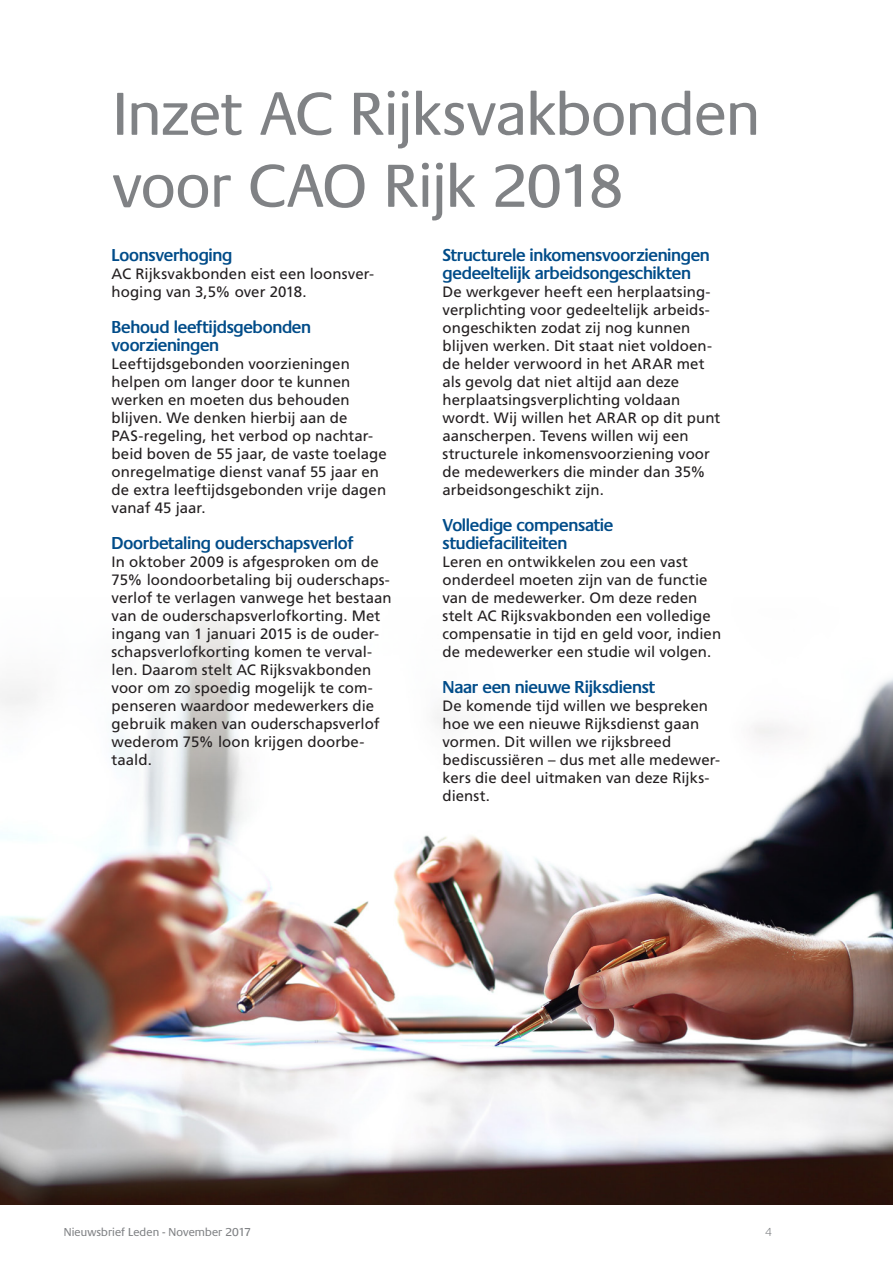
<style>
.page{position:relative;width:893px;height:1263px;background:#fff}
.page>*{position:absolute;margin:0;border:0;box-sizing:border-box;transform-origin:0 0}
.t1{font:63px/72px "Praxis Normal";letter-spacing:-.005em;color:#808285}
.Bodytekst{font:18px/18px "Praxis Halbfett";letter-spacing:-.015em;color:#014c89}
.Bodytekst-2{font:15px/18px "Frutiger LT Std";letter-spacing:.005em;color:#231f20}
.t2{font:12px "Praxis Normal";letter-spacing:.01em;color:#808285}
.t3{font:12px "Praxis Mager";color:#808285}
</style>
<div class="page">
<img style="left:0;top:613px;width:893px;height:592px">
<p class="t1" style="left:113px;top:79px;width:649px">Inzet AC Rijksvakbonden voor CAO Rijk 2018</p>
<p class="Bodytekst" style="left:112px;top:246px;width:122px">Loonsverhoging</p>
<p class="Bodytekst-2" style="left:112px;top:265px;width:264px">AC Rijksvakbonden eist een loonsver&shy;hoging van 3,5% over 2018.</p>
<p class="Bodytekst" style="left:112px;top:318px;width:201px">Behoud leeftijdsgebonden voorzieningen</p>
<p class="Bodytekst-2" style="left:112px;top:355px;width:277px">Leeftijdsgebonden voorzieningen helpen om langer door te kunnen werken en moeten dus behouden blijven. We denken hierbij aan de<br>PAS-regeling, het verbod op nachtar&shy;beid boven de 55 jaar, de vaste toelage onregelmatige dienst vanaf 55 jaar en de extra leeftijdsgebonden vrije dagen vanaf 45 jaar.</p>
<p class="Bodytekst" style="left:112px;top:534px;width:243px">Doorbetaling ouderschapsverlof</p>
<p class="Bodytekst-2" style="left:112px;top:553px;width:281px">In oktober 2009 is afgesproken om de 75% loondoorbetaling bij ouderschaps&shy;verlof te verlagen vanwege het bestaan van de ouderschapsverlofkorting. Met ingang van 1 januari 2015 is de ouder&shy;schapsverlofkorting komen te verval&shy;len. Daarom stelt AC Rijksvakbonden voor om zo spoedig mogelijk te com&shy;penseren waardoor medewerkers die gebruik maken van ouderschapsverlof wederom 75% loon krijgen doorbe&shy;taald.</p>
<p class="Bodytekst" style="left:443px;top:246px;width:269px">Structurele inkomensvoorzieningen gedeeltelijk arbeidsongeschikten</p>
<p class="Bodytekst-2" style="left:443px;top:283px;width:279px">De werkgever heeft een herplaatsing&shy;verplichting voor gedeeltelijk arbeids&shy;ongeschikten zodat zij nog kunnen blijven werken. Dit staat niet voldoen&shy;de helder verwoord in het ARAR met als gevolg dat niet altijd aan deze herplaatsingsverplichting voldaan wordt. Wij willen het ARAR op dit punt aanscherpen. Tevens willen wij een structurele inkomensvoorziening voor de medewerkers die minder dan 35% arbeidsongeschikt zijn.</p>
<p class="Bodytekst" style="left:443px;top:516px;width:172px">Volledige compensatie studiefaciliteiten</p>
<p class="Bodytekst-2" style="left:443px;top:553px;width:280px">Leren en ontwikkelen zou een vast onderdeel moeten zijn van de functie van de medewerker. Om deze reden stelt AC Rijksvakbonden een volledige compensatie in tijd en geld voor, indien de medewerker een studie wil volgen.</p>
<p class="Bodytekst" style="left:443px;top:678px;width:214px">Naar een nieuwe Rijksdienst</p>
<p class="Bodytekst-2" style="left:443px;top:697px;width:279px">De komende tijd willen we bespreken hoe we een nieuwe Rijksdienst gaan vormen. Dit willen we rijksbreed bediscussiëren – dus met alle medewer&shy;kers die deel uitmaken van deze Rijks&shy;dienst.</p>
<p class="t2" style="left:64px;top:1225px;width:189px">Nieuwsbrief Leden - November 2017</p>
<p class="t3" style="left:765px;top:1225px;width:8px">4</p>
</div>
